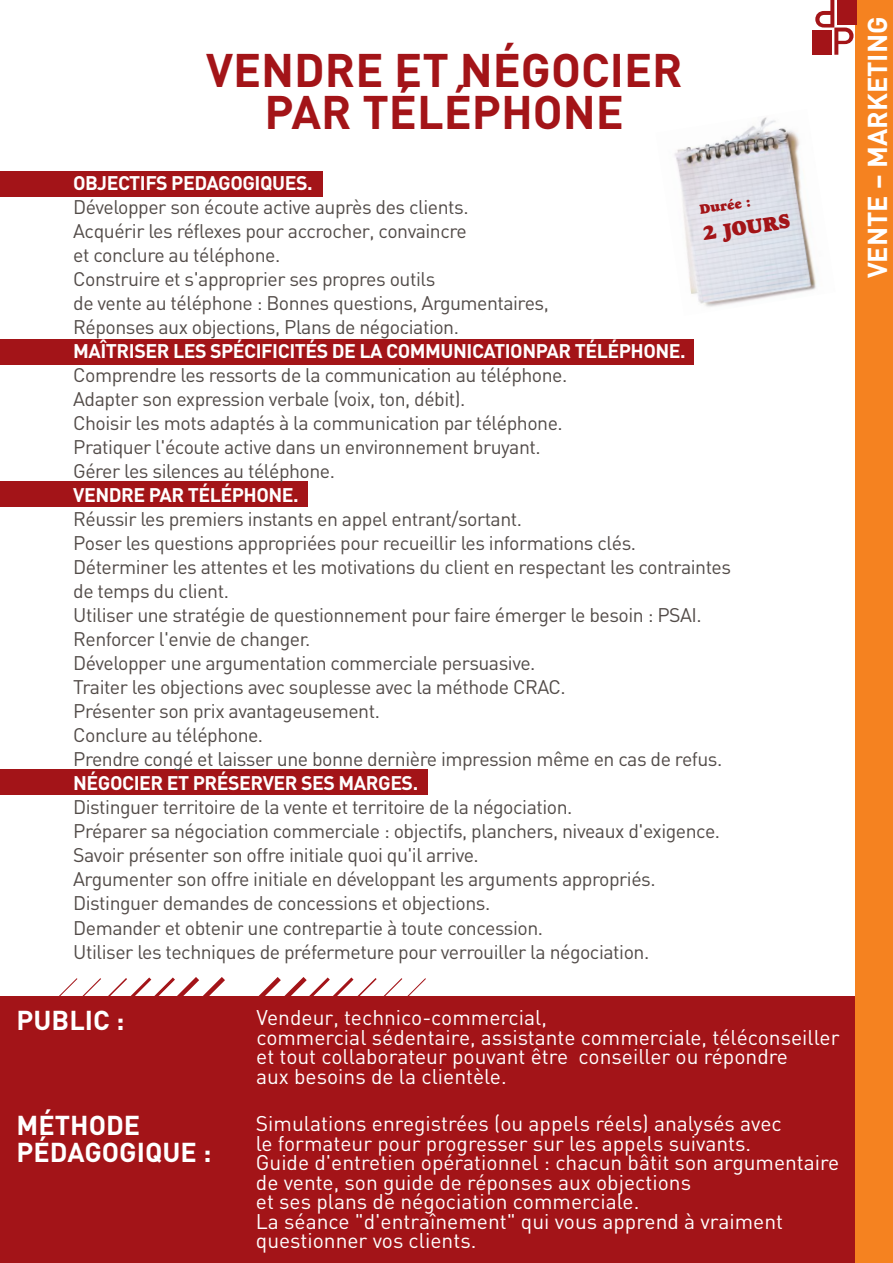
<style>
.page{position:relative;width:893px;height:1263px;background:#fff}
.page>*{position:absolute;margin:0;border:0;box-sizing:border-box;transform-origin:0 0}
.t1{font:700 46.5px/42px "DIN";color:#a31418;text-align:center}
.t2{font:700 27px/27px "DIN";color:#fff}
.t3{font:21px/19.5px "DIN";color:#fff}
.t4{font:20.25px "Goudy Heavyface";color:#a31418}
.t5{font:19.5px/24px "DIN";letter-spacing:-.025em;color:#524b48}
.t6{font:700 19.5px "DIN";letter-spacing:-.025em;color:#fff}
.t7{font:13.5px "Goudy Heavyface";color:#a31418}
</style>
<div class="page">
<div style="left:0;top:996px;width:860px;height:267px;background:#a31418"></div>
<div style="left:855px;top:0;width:38px;height:1263px;background:#f58220"></div>
<svg style="left:258px;top:977px;width:168px;height:19px"></svg>
<svg style="left:59px;top:977px;width:166px;height:19px"></svg>
<div style="left:0;top:770px;width:428px;height:25px;background:#a31418"></div>
<div style="left:0;top:339px;width:693px;height:25px;background:#a31418"></div>
<div style="left:0;top:171px;width:322px;height:26px;background:#a31418"></div>
<div style="left:0;top:482px;width:308px;height:25px;background:#a31418"></div>
<div style="left:812px;top:30px;width:20px;height:25px;background:#a31418"></div>
<svg style="left:815px;top:0;width:38px;height:55px"></svg>
<div style="left:837px;top:0;width:19px;height:25px;background:#a31418"></div>
<img style="left:674px;top:117px;width:142px;height:190px">
<h1 class="t1" style="left:206px;top:47px;width:478px">VENDRE ET NÉGOCIER<br>PAR TÉLÉPHONE</h1>
<p class="t6" style="left:73px;top:170px;width:241px">OBJECTIFS PEDAGOGIQUES.</p>
<p class="t5" style="left:73px;top:195px;width:477px">Développer son écoute active auprès des clients.<br>Acquérir les réflexes pour accrocher, convaincre<br>et conclure au téléphone.<br>Construire et s'approprier ses propres outils<br>de vente au téléphone : Bonnes questions, Argumentaires, Réponses aux objections, Plans de négociation.</p>
<p class="t6" style="left:73px;top:338px;width:614px">MAÎTRISER LES SPÉCIFICITÉS DE LA COMMUNICATIONPAR TÉLÉPHONE.</p>
<p class="t5" style="left:73px;top:363px;width:496px">Comprendre les ressorts de la communication au téléphone.<br>Adapter son expression verbale (voix, ton, débit).<br>Choisir les mots adaptés à la communication par téléphone.<br>Pratiquer l'écoute active dans un environnement bruyant.<br>Gérer les silences au téléphone.</p>
<p class="t6" style="left:73px;top:483px;width:227px">VENDRE PAR TÉLÉPHONE.</p>
<p class="t5" style="left:73px;top:507px;width:659px">Réussir les premiers instants en appel entrant/sortant.<br>Poser les questions appropriées pour recueillir les informations clés.<br>Déterminer les attentes et les motivations du client en respectant les contraintes de temps du client.<br>Utiliser une stratégie de questionnement pour faire émerger le besoin : PSAI.<br>Renforcer l'envie de changer.<br>Développer une argumentation commerciale persuasive.<br>Traiter les objections avec souplesse avec la méthode CRAC.<br>Présenter son prix avantageusement.<br>Conclure au téléphone.<br>Prendre congé et laisser une bonne dernière impression même en cas de refus.</p>
<p class="t6" style="left:73px;top:771px;width:346px">NÉGOCIER ET PRÉSERVER SES MARGES.</p>
<p class="t5" style="left:73px;top:795px;width:648px">Distinguer territoire de la vente et territoire de la négociation.<br>Préparer sa négociation commerciale : objectifs, planchers, niveaux d'exigence.<br>Savoir présenter son offre initiale quoi qu'il arrive.<br>Argumenter son offre initiale en développant les arguments appropriés.<br>Distinguer demandes de concessions et objections.<br>Demander et obtenir une contrepartie à toute concession.<br>Utiliser les techniques de préfermeture pour verrouiller la négociation.</p>
<p class="t7" style="left:699px;top:201px;width:53px;rotate:-8deg">Durée :</p>
<p class="t4" style="left:702px;top:221px;width:89px;rotate:-8deg">2 JOURS</p>
<h2 class="t2" style="left:17px;top:1005px;width:109px">PUBLIC :</h2>
<h2 class="t2" style="left:17px;top:1111px;width:196px">MÉTHODE<br>PÉDAGOGIQUE :</h2>
<p class="t3" style="left:256px;top:1008px;width:585px">Vendeur, technico-commercial,<br>commercial sédentaire, assistante commerciale, téléconseiller et tout collaborateur pouvant être conseiller ou répondre<br>aux besoins de la clientèle.</p>
<p class="t3" style="left:256px;top:1113px;width:585px">Simulations enregistrées (ou appels réels) analysés avec<br>le formateur pour progresser sur les appels suivants.<br>Guide d'entretien opérationnel : chacun bâtit son argumentaire de vente, son guide de réponses aux objections<br>et ses plans de négociation commerciale.<br>La séance "d'entraînement" qui vous apprend à vraiment questionner vos clients.</p>
<h2 class="t2" style="left:862px;top:278px;width:263px;rotate:-90deg">VENTE – MARKETING</h2>
</div>
